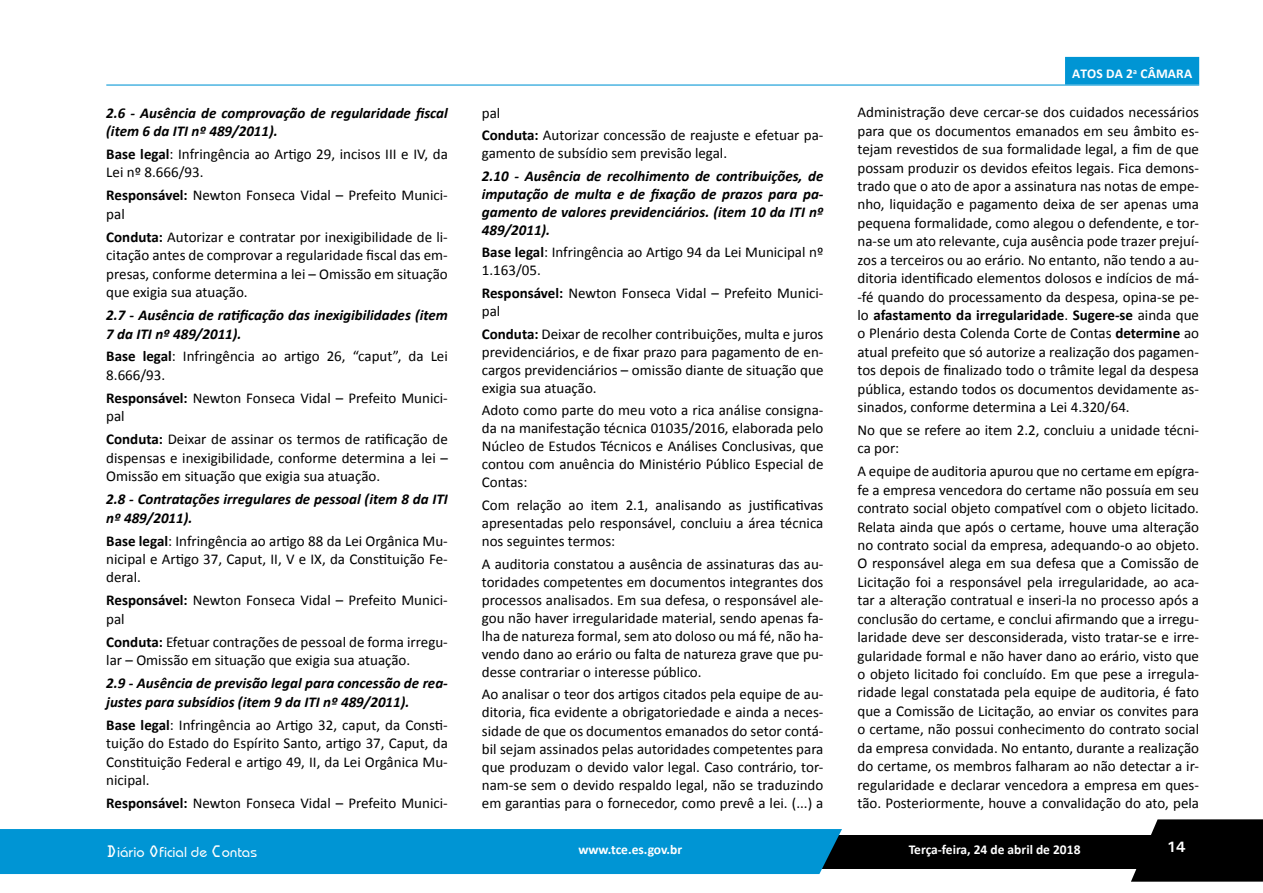
<style>
.page{position:relative;width:1263px;height:893px;background:#fff}
.page>*{position:absolute;margin:0;border:0;box-sizing:border-box;transform-origin:0 0}
.t1{font:15px/18.5px "Calibri";color:#000;text-align:justify}
.t2{font:italic 700 15px/18.5px "Calibri";color:#000}
.t3{font:500 15px "Bauhaus Itc TEE";color:#fff}
.t4{font:700 15px "Univers";color:#fff}
.t5{font:700 13.5px "Calibri";color:#fff}
.s1{font-weight:700}
.s2{font-family:"OCRA Std";font-weight:400}
</style>
<div class="page">
<svg style="left:1131px;top:819px;width:132px;height:63px;background:#1f1f1f"></svg>
<div style="left:804px;top:835px;width:459px;height:33px;background:#000"></div>
<div style="left:0;top:829px;width:842px;height:45px;background:#0095d4"></div>
<div style="left:1065px;top:57px;width:134px;height:28px;background:#0095d4"></div>
<hr style="left:106px;top:85px;width:1093px;height:1px;background:#0095d4">
<p class="t2" style="left:106px;top:103px;width:343px">2.6 - Ausência de comprovação de regularidade fiscal (item 6 da ITI nº 489/2011).</p>
<p class="t1" style="left:106px;top:145px;width:343px"><span class="s1">Base legal</span>: Infringência ao Artigo 29, incisos III e IV, da<br>Lei nº 8.666/93.</p>
<p class="t1" style="left:106px;top:186px;width:343px"><span class="s1">Responsável:</span> Newton Fonseca Vidal – Prefeito Munici&shy;pal</p>
<p class="t1" style="left:106px;top:228px;width:343px"><span class="s1">Conduta:</span> Autorizar e contratar por inexigibilidade de li&shy;citação antes de comprovar a regularidade fiscal das em&shy;presas, conforme determina a lei – Omissão em situação que exigia sua atuação.</p>
<p class="t2" style="left:106px;top:306px;width:343px">2.7 - Ausência de ratificação das inexigibilidades (item<br>7 da ITI nº 489/2011).</p>
<p class="t1" style="left:106px;top:347px;width:343px"><span class="s1">Base legal</span>: Infringência ao artigo 26, “caput”, da Lei<br>8.666/93.</p>
<p class="t1" style="left:106px;top:389px;width:343px"><span class="s1">Responsável:</span> Newton Fonseca Vidal – Prefeito Munici&shy;pal</p>
<p class="t1" style="left:106px;top:430px;width:343px"><span class="s1">Conduta:</span> Deixar de assinar os termos de ratificação de dispensas e inexigibilidade, conforme determina a lei – Omissão em situação que exigia sua atuação.</p>
<p class="t2" style="left:106px;top:490px;width:343px">2.8 - Contratações irregulares de pessoal (item 8 da ITI nº 489/2011).</p>
<p class="t1" style="left:106px;top:531px;width:343px"><span class="s1">Base legal</span>: Infringência ao artigo 88 da Lei Orgânica Mu&shy;nicipal e Artigo 37, Caput, II, V e IX, da Constituição Fe&shy;deral.</p>
<p class="t1" style="left:106px;top:591px;width:343px"><span class="s1">Responsável:</span> Newton Fonseca Vidal – Prefeito Munici&shy;pal</p>
<p class="t1" style="left:106px;top:633px;width:343px"><span class="s1">Conduta:</span> Efetuar contrações de pessoal de forma irregu&shy;lar – Omissão em situação que exigia sua atuação.</p>
<p class="t2" style="left:106px;top:674px;width:343px">2.9 - Ausência de previsão legal para concessão de rea&shy;justes para subsídios (item 9 da ITI nº 489/2011).</p>
<p class="t1" style="left:106px;top:715px;width:343px"><span class="s1">Base legal</span>: Infringência ao Artigo 32, caput, da Consti&shy;tuição do Estado do Espírito Santo, artigo 37, Caput, da Constituição Federal e artigo 49, II, da Lei Orgânica Mu&shy;nicipal.</p>
<p class="t1" style="left:106px;top:794px;width:343px"><span class="s1">Responsável:</span> Newton Fonseca Vidal – Prefeito Munici-</p>
<p class="t1" style="left:482px;top:101px;width:343px;line-height:22.5px">pal<br><span class="s1">Conduta:</span> Autorizar concessão de reajuste e efetuar pa-</p>
<p class="t1" style="left:482px;top:144px;width:247px">gamento de subsídio sem previsão legal.</p>
<p class="t2" style="left:482px;top:167px;width:343px;line-height:18px;text-align:justify">2.10 - Ausência de recolhimento de contribuições, de imputação de multa e de fixação de prazos para pa&shy;gamento de valores previdenciários. (item 10 da ITI nº 489/2011).</p>
<p class="t1" style="left:482px;top:243px;width:343px;line-height:18px"><span class="s1">Base legal</span>: Infringência ao Artigo 94 da Lei Municipal nº<br>1.163/05.</p>
<p class="t1" style="left:482px;top:284px;width:343px;line-height:18px"><span class="s1">Responsável:</span> Newton Fonseca Vidal – Prefeito Munici&shy;pal</p>
<p class="t1" style="left:482px;top:325px;width:343px;line-height:18px"><span class="s1">Conduta:</span> Deixar de recolher contribuições, multa e juros previdenciários, e de fixar prazo para pagamento de en&shy;cargos previdenciários – omissão diante de situação que exigia sua atuação.</p>
<p class="t1" style="left:482px;top:401px;width:343px;line-height:18px">Adoto como parte do meu voto a rica análise consigna&shy;da na manifestação técnica 01035/2016, elaborada pelo Núcleo de Estudos Técnicos e Análises Conclusivas, que contou com anuência do Ministério Público Especial de Contas:</p>
<p class="t1" style="left:482px;top:496px;width:343px;line-height:18px">Com relação ao item 2.1, analisando as justificativas apresentadas pelo responsável, concluiu a área técnica nos seguintes termos:</p>
<p class="t1" style="left:482px;top:555px;width:343px;line-height:18px">A auditoria constatou a ausência de assinaturas das au&shy;toridades competentes em documentos integrantes dos processos analisados. Em sua defesa, o responsável ale&shy;gou não haver irregularidade material, sendo apenas fa&shy;lha de natureza formal, sem ato doloso ou má fé, não ha&shy;vendo dano ao erário ou falta de natureza grave que pu&shy;desse contrariar o interesse público.</p>
<p class="t1" style="left:482px;top:685px;width:343px;line-height:18px">Ao analisar o teor dos artigos citados pela equipe de au&shy;ditoria, fica evidente a obrigatoriedade e ainda a neces&shy;sidade de que os documentos emanados do setor contá&shy;bil sejam assinados pelas autoridades competentes para que produzam o devido valor legal. Caso contrário, tor&shy;nam-se sem o devido respaldo legal, não se traduzindo em garantias para o fornecedor, como prevê a lei. (...) a</p>
<p class="t3" style="left:106px;top:843px;width:152px"><span class="s2">D</span>iário <span class="s2">O</span>ficial de <span class="s2">C</span>ontas</p>
<p class="t5" style="left:578px;top:840px;width:105px">www.tce.es.gov.br</p>
<p class="t5" style="left:1072px;top:65px;width:122px">ATOS DA 2<sup>a</sup> CÂMARA</p>
<p class="t1" style="left:857px;top:103px;width:343px">Administração deve cercar-se dos cuidados necessários para que os documentos emanados em seu âmbito es&shy;tejam revestidos de sua formalidade legal, a fim de que possam produzir os devidos efeitos legais. Fica demons&shy;trado que o ato de apor a assinatura nas notas de empe&shy;nho, liquidação e pagamento deixa de ser apenas uma pequena formalidade, como alegou o defendente, e tor&shy;na-se um ato relevante, cuja ausência pode trazer prejuí&shy;zos a terceiros ou ao erário. No entanto, não tendo a au&shy;ditoria identificado elementos dolosos e indícios de má--fé quando do processamento da despesa, opina-se pe&shy;lo <span class="s1">afastamento da irregularidade</span>. <span class="s1">Sugere-se</span> ainda que o Plenário desta Colenda Corte de Contas <span class="s1">determine</span> ao atual prefeito que só autorize a realização dos pagamen&shy;tos depois de finalizado todo o trâmite legal da despesa pública, estando todos os documentos devidamente as&shy;sinados, conforme determina a Lei 4.320/64.</p>
<p class="t1" style="left:857px;top:421px;width:343px">No que se refere ao item 2.2, concluiu a unidade técni&shy;ca por:</p>
<p class="t1" style="left:857px;top:462px;width:343px">A equipe de auditoria apurou que no certame em epígra&shy;fe a empresa vencedora do certame não possuía em seu contrato social objeto compatível com o objeto licitado.<br>Relata ainda que após o certame, houve uma alteração no contrato social da empresa, adequando-o ao objeto.<br>O responsável alega em sua defesa que a Comissão de Licitação foi a responsável pela irregularidade, ao aca&shy;tar a alteração contratual e inseri-la no processo após a conclusão do certame, e conclui afirmando que a irregu&shy;laridade deve ser desconsiderada, visto tratar-se e irre&shy;gularidade formal e não haver dano ao erário, visto que o objeto licitado foi concluído. Em que pese a irregula&shy;ridade legal constatada pela equipe de auditoria, é fato que a Comissão de Licitação, ao enviar os convites para o certame, não possui conhecimento do contrato social da empresa convidada. No entanto, durante a realização do certame, os membros falharam ao não detectar a ir&shy;regularidade e declarar vencedora a empresa em ques&shy;tão. Posteriormente, houve a convalidação do ato, pela</p>
<p class="t5" style="left:909px;top:840px;width:173px">Terça-feira, 24 de abril de 2018</p>
<p class="t4" style="left:1167px;top:837px;width:20px">14</p>
</div>
